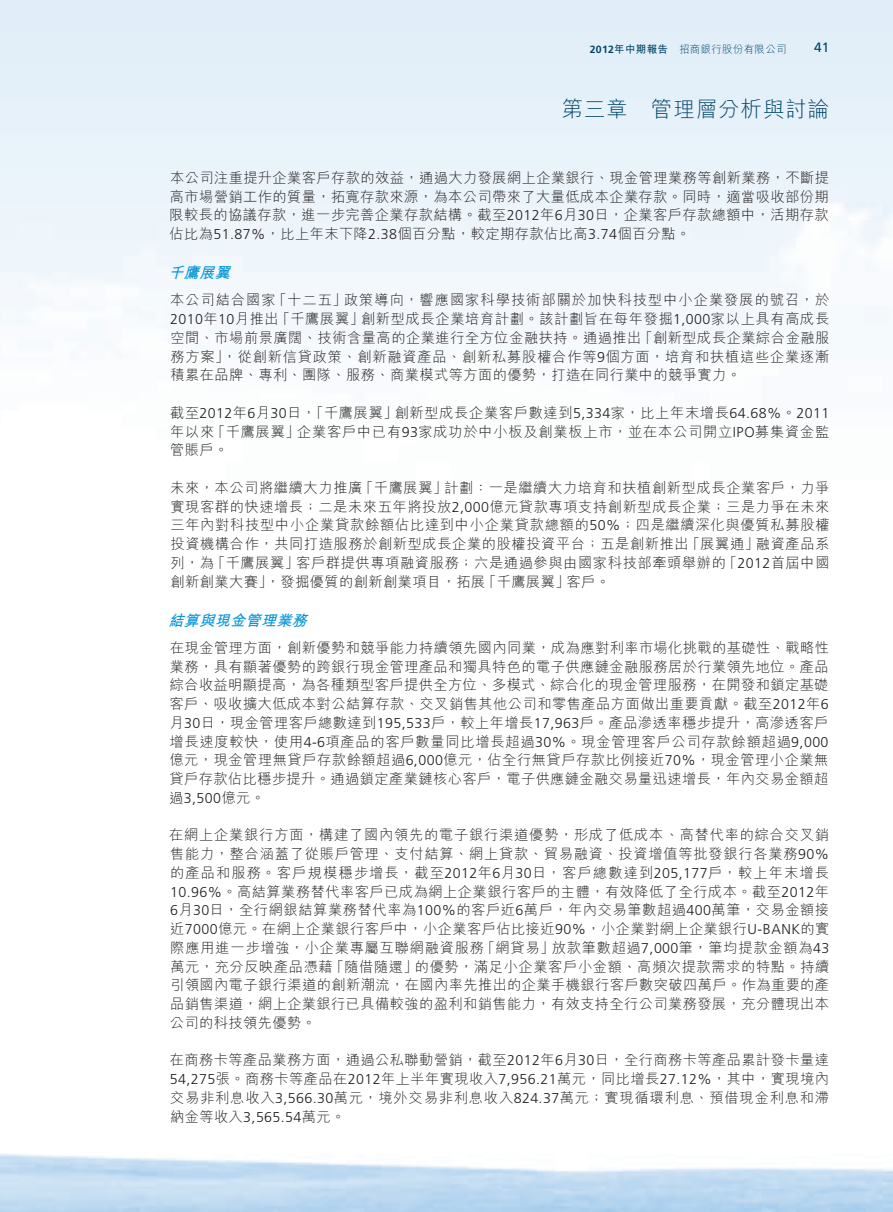
<style>
.page{position:relative;width:893px;height:1212px;background:#fff}
.page>*{position:absolute;margin:0;border:0;box-sizing:border-box;transform-origin:0 0}
.t1{font:300 21.75px "M Hei HK";letter-spacing:.03em;color:#004668}
.t2{font:italic 700 15px "M Hei HK";color:#0696d7}
.t3{font:300 14.25px/18.8px "M Hei HK";letter-spacing:.03em;color:#231f20;text-align:justify}
.t4{font:300 14.25px "Frutiger LT Std";color:#231f20}
.t5{font:13.5px "Frutiger LT Std";color:#004668}
.t6{font:300 10.5px "M Hei HK";letter-spacing:.03em;color:#004668}
.s1{font-family:"Frutiger LT Std";font-weight:700}
.s2{font-weight:700}
.s3{font-family:"Frutiger LT Std"}
.s4{font-family:"M Hei HK"}
</style>
<div class="page">
<p class="t6" style="left:590px;top:41px;width:198px"><span class="s1">2012</span><span class="s2">年中期報告</span> 招商銀行股份有限公司</p>
<p class="t5" style="left:814px;top:40px;width:17px">41</p>
<h1 class="t1" style="left:561px;top:94px;width:269px">第三章 管理層分析與討論</h1>
<p class="t3" style="left:169px;top:168px;width:661px">本公司注重提升企業客戶存款的效益，通過大力發展網上企業銀行、現金管理業務等創新業務，不斷提高市場營銷工作的質量，拓寬存款來源，為本公司帶來了大量低成本企業存款。同時，適當吸收部份期限較長的協議存款，進一步完善企業存款結構。截至<span class="s3">2012</span>年<span class="s3">6</span>月<span class="s3">30</span>日，企業客戶存款總額中，活期存款佔比為<span class="s3">51.87%</span>，比上年末下降<span class="s3">2.38</span>個百分點，較定期存款佔比高<span class="s3">3.74</span>個百分點。</p>
<p class="t2" style="left:169px;top:262px;width:68px">千鷹展翼</p>
<p class="t3" style="left:170px;top:290px;width:661px">本公司結合國家「十二五」政策導向，響應國家科學技術部關於加快科技型中小企業發展的號召，於<span class="s3">2010</span>年<span class="s3">10</span>月推出「千鷹展翼」創新型成長企業培育計劃。該計劃旨在每年發掘<span class="s3">1,000</span>家以上具有高成長空間、市場前景廣闊、技術含量高的企業進行全方位金融扶持。通過推出「創新型成長企業綜合金融服務方案」，從創新信貸政策、創新融資產品、創新私募股權合作等<span class="s3">9</span>個方面，培育和扶植這些企業逐漸積累在品牌、專利、團隊、服務、商業模式等方面的優勢，打造在同行業中的競爭實力。</p>
<p class="t3" style="left:170px;top:403px;width:661px">截至<span class="s3">2012</span>年<span class="s3">6</span>月<span class="s3">30</span>日，「千鷹展翼」創新型成長企業客戶數達到<span class="s3">5,334</span>家，比上年末增長<span class="s3">64.68%</span>。<span class="s3">2011</span>年以來「千鷹展翼」企業客戶中已有<span class="s3">93</span>家成功於中小板及創業板上市，並在本公司開立<span class="s3">IPO</span>募集資金監管賬戶。</p>
<p class="t3" style="left:170px;top:478px;width:661px">未來，本公司將繼續大力推廣「千鷹展翼」計劃：一是繼續大力培育和扶植創新型成長企業客戶，力爭實現客群的快速增長；二是未來五年將投放<span class="s3">2,000</span>億元貸款專項支持創新型成長企業；三是力爭在未來三年內對科技型中小企業貸款餘額佔比達到中小企業貸款總額的<span class="s3">50%</span>；四是繼續深化與優質私募股權投資機構合作，共同打造服務於創新型成長企業的股權投資平台；五是創新推出「展翼通」融資產品系列，為「千鷹展翼」客戶群提供專項融資服務；六是通過參與由國家科技部牽頭舉辦的「<span class="s3">2012</span>首屆中國創新創業大賽」，發掘優質的創新創業項目，拓展「千鷹展翼」客戶。</p>
<p class="t2" style="left:169px;top:609px;width:145px">結算與現金管理業務</p>
<p class="t3" style="left:169px;top:638px;width:661px">在現金管理方面，創新優勢和競爭能力持續領先國內同業，成為應對利率市場化挑戰的基礎性、戰略性業務，具有顯著優勢的跨銀行現金管理產品和獨具特色的電子供應鏈金融服務居於行業領先地位。產品綜合收益明顯提高，為各種類型客戶提供全方位、多模式、綜合化的現金管理服務，在開發和鎖定基礎客戶、吸收擴大低成本對公結算存款、交叉銷售其他公司和零售產品方面做出重要貢獻。截至<span class="s3">2012</span>年<span class="s3">6</span>月<span class="s3">30</span>日，現金管理客戶總數達到<span class="s3">195,533</span>戶，較上年增長<span class="s3">17,963</span>戶。產品滲透率穩步提升，高滲透客戶增長速度較快，使用<span class="s3">4-6</span>項產品的客戶數量同比增長超過<span class="s3">30%</span>。現金管理客戶公司存款餘額超過<span class="s3">9,000</span>億元，現金管理無貸戶存款餘額超過<span class="s3">6,000</span>億元，佔全行無貸戶存款比例接近<span class="s3">70%</span>，現金管理小企業無貸戶存款佔比穩步提升。通過鎖定產業鏈核心客戶，電子供應鏈金融交易量迅速增長，年內交易金額超</p>
<p class="t4" style="left:169px;top:790px;width:97px"><span class="s4">過</span>3,500<span class="s4">億元。</span></p>
<p class="t3" style="left:169px;top:825px;width:662px">在網上企業銀行方面，構建了國內領先的電子銀行渠道優勢，形成了低成本、高替代率的綜合交叉銷售能力，整合涵蓋了從賬戶管理、支付結算、網上貸款、貿易融資、投資增值等批發銀行各業務<span class="s3">90%</span>的產品和服務。客戶規模穩步增長，截至<span class="s3">2012</span>年<span class="s3">6</span>月<span class="s3">30</span>日，客戶總數達到<span class="s3">205,177</span>戶，較上年末增長<span class="s3">10.96%</span>。高結算業務替代率客戶已成為網上企業銀行客戶的主體，有效降低了全行成本。截至<span class="s3">2012</span>年<span class="s3">6</span>月<span class="s3">30</span>日，全行網銀結算業務替代率為<span class="s3">100%</span>的客戶近<span class="s3">6</span>萬戶，年內交易筆數超過<span class="s3">400</span>萬筆，交易金額接近<span class="s3">7000</span>億元。在網上企業銀行客戶中，小企業客戶佔比接近<span class="s3">90%</span>，小企業對網上企業銀行<span class="s3">U-BANK</span>的實際應用進一步增強，小企業專屬互聯網融資服務「網貸易」放款筆數超過<span class="s3">7,000</span>筆，筆均提款金額為<span class="s3">43</span>萬元，充分反映產品憑藉「隨借隨還」的優勢，滿足小企業客戶小金額、高頻次提款需求的特點。持續引領國內電子銀行渠道的創新潮流，在國內率先推出的企業手機銀行客戶數突破四萬戶。作為重要的產品銷售渠道，網上企業銀行已具備較強的盈利和銷售能力，有效支持全行公司業務發展，充分體現出本公司的科技領先優勢。</p>
<p class="t3" style="left:170px;top:1050px;width:661px">在商務卡等產品業務方面，通過公私聯動營銷，截至<span class="s3">2012</span>年<span class="s3">6</span>月<span class="s3">30</span>日，全行商務卡等產品累計發卡量達<span class="s3">54,275</span>張。商務卡等產品在<span class="s3">2012</span>年上半年實現收入<span class="s3">7,956.21</span>萬元，同比增長<span class="s3">27.12%</span>，其中，實現境內交易非利息收入<span class="s3">3,566.30</span>萬元，境外交易非利息收入<span class="s3">824.37</span>萬元；實現循環利息、預借現金利息和滯納金等收入<span class="s3">3,565.54</span>萬元。</p>
</div>
